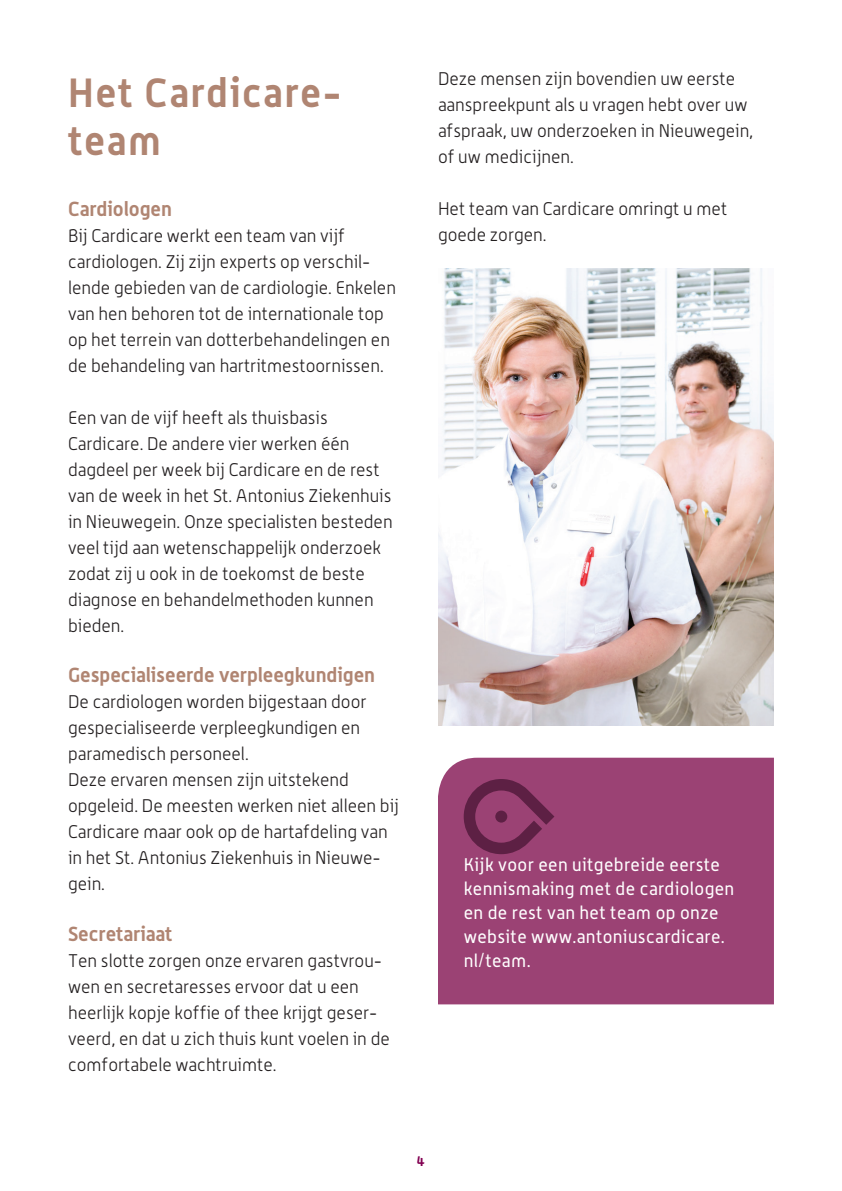
<style>
.page{position:relative;width:842px;height:1191px;background:#fff}
.page>*{position:absolute;margin:0;border:0;box-sizing:border-box;transform-origin:0 0}
.t1{font:700 40px/48px "Alwyn";letter-spacing:.04em;color:#b08572}
.t2{font:700 20px "Alwyn";color:#b08572}
.t3{font:300 18px/26px "Alwyn";color:#231f20}
.t4{font:18px/24px "Alwyn";letter-spacing:.02em;color:#fff}
.t5{font:700 14px "Alwyn";color:#820052}
</style>
<div class="page">
<div style="left:438px;top:757px;width:336px;height:247px;background:#9b4274"></div>
<svg style="left:464px;top:779px;width:90px;height:75px;background:#843562"></svg>
<div style="left:495px;top:810px;width:12px;height:12px;background:#5d2044;border-radius:50%"></div>
<img style="left:438px;top:268px;width:336px;height:458px">
<h1 class="t1" style="left:68px;top:68px;width:275px">Het Cardicare&shy;team</h1>
<p class="t2" style="left:68px;top:197px;width:105px">Cardiologen</p>
<p class="t3" style="left:68px;top:223px;width:329px">Bij Cardicare werkt een team van vijf cardiologen. Zij zijn experts op verschil&shy;lende gebieden van de cardiologie. Enkelen van hen behoren tot de internationale top op het terrein van dotterbehandelingen en de behandeling van hartritmestoornissen.</p>
<p class="t3" style="left:68px;top:405px;width:326px">Een van de vijf heeft als thuisbasis Cardicare. De andere vier werken één dagdeel per week bij Cardicare en de rest van de week in het St. Antonius Ziekenhuis in Nieuwegein. Onze specialisten besteden veel tijd aan wetenschappelijk onderzoek zodat zij u ook in de toekomst de beste diagnose en behandelmethoden kunnen bieden.</p>
<p class="t2" style="left:68px;top:663px;width:308px">Gespecialiseerde verpleegkundigen</p>
<p class="t3" style="left:68px;top:689px;width:332px">De cardiologen worden bijgestaan door gespecialiseerde verpleegkundigen en paramedisch personeel.<br>Deze ervaren mensen zijn uitstekend opgeleid. De meesten werken niet alleen bij Cardicare maar ook op de hartafdeling van in het St. Antonius Ziekenhuis in Nieuwe&shy;gein.</p>
<p class="t2" style="left:68px;top:921px;width:106px">Secretariaat</p>
<p class="t3" style="left:68px;top:947px;width:323px">Ten slotte zorgen onze ervaren gastvrou&shy;wen en secretaresses ervoor dat u een heerlijk kopje koffie of thee krijgt geser&shy;veerd, en dat u zich thuis kunt voelen in de comfortabele wachtruimte.</p>
<p class="t3" style="left:438px;top:65px;width:317px">Deze mensen zijn bovendien uw eerste aanspreekpunt als u vragen hebt over uw afspraak, uw onderzoeken in Nieuwegein, of uw medicijnen.</p>
<p class="t3" style="left:438px;top:195px;width:291px">Het team van Cardicare omringt u met goede zorgen.</p>
<p class="t4" style="left:464px;top:852px;width:272px">Kijk voor een uitgebreide eerste kennismaking met de cardiologen en de rest van het team op onze website www.antoniuscardicare. nl/team.</p>
<p class="t5" style="left:417px;top:1152px;width:10px">4</p>
</div>
